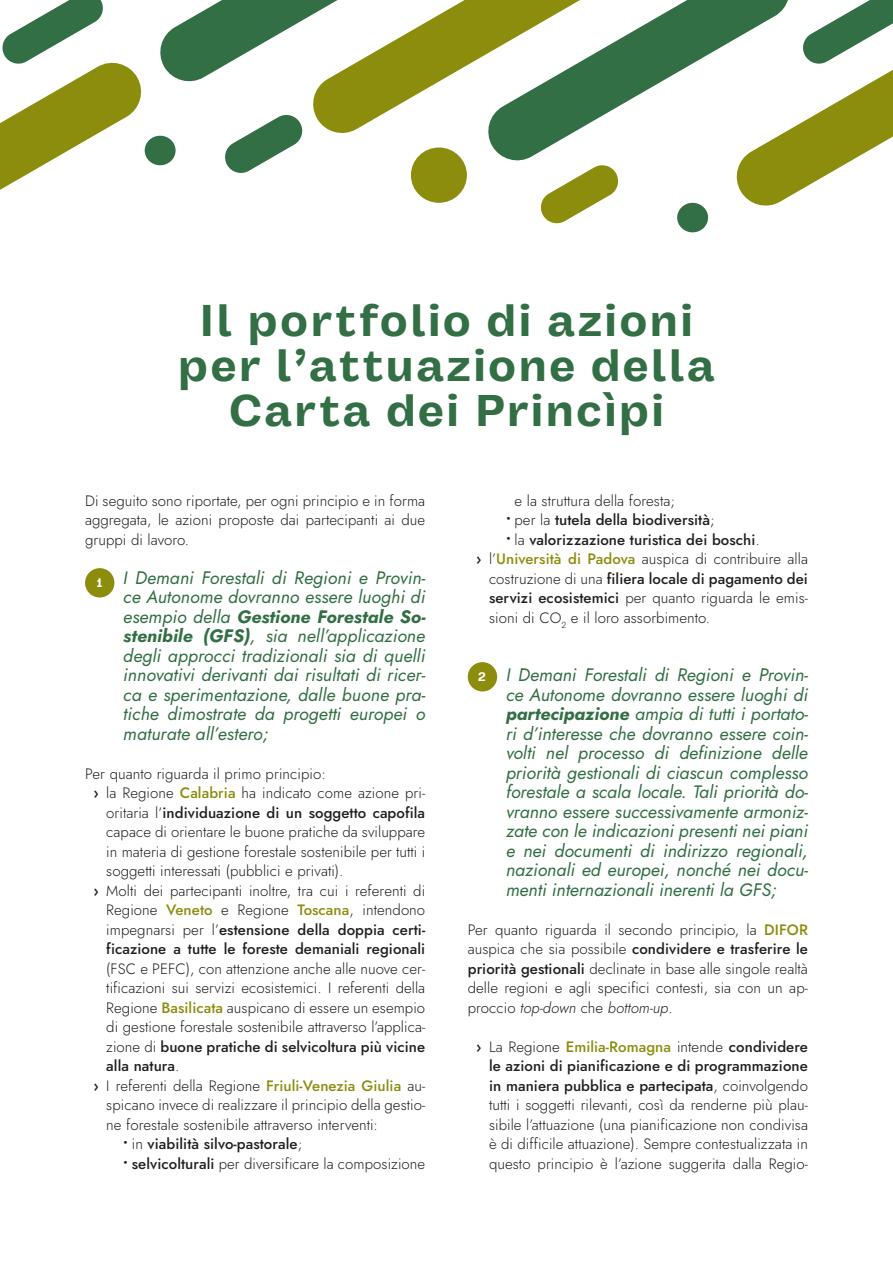
<style>
.page{position:relative;width:893px;height:1263px;background:#fff}
.page>*{position:absolute;margin:0;border:0;box-sizing:border-box;transform-origin:0 0}
.t1{font:700 45px "Vastago Grotesk";letter-spacing:.07em;color:#326f44}
.t2{font:italic 18px/19.5px "Jost";color:#326f44;text-align:justify}
.t3{font:300 15px/19.5px "Jost";letter-spacing:.005em;color:#231f20;text-align:justify}
.t4{font:500 15px "Jost";letter-spacing:.005em;color:#231f20}
.t5{font:700 12.6px "Vastago Grotesk";color:#fff}
.s1{font-weight:700}
.s2{font-weight:600}
.s3{font-weight:500;color:#8c8d0d}
.s4{font-weight:500}
.s5{font-weight:300}
.s6{font-style:italic}
</style>
<div class="page">
<svg style="left:0;top:0;width:145px;height:190px"></svg>
<svg style="left:736px;top:0;width:157px;height:206px"></svg>
<svg style="left:160px;top:0;width:149px;height:82px"></svg>
<svg style="left:488px;top:0;width:305px;height:164px"></svg>
<svg style="left:309px;top:0;width:344px;height:137px"></svg>
<div style="left:411px;top:147px;width:56px;height:56px;background:#8c8d0d;border-radius:50%"></div>
<div style="left:145px;top:136px;width:31px;height:29px;background:#326f44;border-radius:50%"></div>
<div style="left:677px;top:203px;width:31px;height:29px;background:#326f44;border-radius:50%"></div>
<svg style="left:225px;top:115px;width:78px;height:58px"></svg>
<svg style="left:539px;top:163px;width:81px;height:61px"></svg>
<div style="left:85px;top:568px;width:29px;height:29px;background:#8c8d0d;border-radius:50%"></div>
<div style="left:468px;top:662px;width:29px;height:29px;background:#8c8d0d;border-radius:50%"></div>
<p class="t1" style="left:200px;top:294px;width:494px">Il portfolio di azioni</p>
<p class="t1" style="left:178px;top:339px;width:538px">per l’attuazione della</p>
<p class="t1" style="left:229px;top:384px;width:436px">Carta dei Princìpi</p>
<p class="t3" style="left:85px;top:491px;width:342px">Di seguito sono riportate, per ogni principio e in forma aggregata, le azioni proposte dai partecipanti ai due gruppi di lavoro.</p>
<p class="t2" style="left:123px;top:568px;width:304px">I Demani Forestali di Regioni e Provin&shy;ce Autonome dovranno essere luoghi di esempio della <span class="s1">Gestione Forestale So&shy;stenibile (GFS)</span>, sia nell’applicazione degli approcci tradizionali sia di quelli innovativi derivanti dai risultati di ricer&shy;ca e sperimentazione, dalle buone pra&shy;tiche dimostrate da progetti europei o maturate all’estero;</p>
<p class="t3" style="left:85px;top:764px;width:242px">Per quanto riguarda il primo principio:</p>
<p class="t3" style="left:106px;top:783px;width:320px;text-indent:-13px"><span class="s2">›</span> la Regione <span class="s3">Calabria</span> ha indicato come azione pri&shy;oritaria l’<span class="s4">individuazione di un soggetto capofila </span>capace di orientare le buone pratiche da sviluppare in materia di gestione forestale sostenibile per tutti i soggetti interessati (pubblici e privati).</p>
<p class="t3" style="left:106px;top:881px;width:320px;text-indent:-13px"><span class="s2">›</span> Molti dei partecipanti inoltre, tra cui i referenti di Regione <span class="s3">Veneto</span> e Regione <span class="s3">Toscana</span>, intendono impegnarsi per l’<span class="s4">estensione della doppia certi&shy;ficazione a tutte le foreste demaniali regionali </span>(FSC e PEFC), con attenzione anche alle nuove cer&shy;tificazioni sui servizi ecosistemici. I referenti della Regione <span class="s3">Basilicata</span> auspicano di essere un esempio di gestione forestale sostenibile attraverso l’applica&shy;zione di <span class="s4">buone pratiche di selvicoltura più vicine alla natura</span>.</p>
<p class="t3" style="left:106px;top:1076px;width:320px;text-indent:-13px"><span class="s2">›</span> I referenti della Regione <span class="s3">Friuli-Venezia Giulia</span> au&shy;spicano invece di realizzare il principio della gestio&shy;ne forestale sostenibile attraverso interventi:</p>
<p class="t4" style="left:123px;top:1134px;width:181px"><span class="s1">•</span> <span class="s5">in</span> viabilità silvo-pastorale<span class="s5">;</span></p>
<p class="t3" style="left:123px;top:1154px;width:303px"><span class="s1">•</span> <span class="s4">selvicolturali</span> per diversificare la composizione</p>
<p class="t5" style="left:97px;top:575px;width:7px">1</p>
<p class="t3" style="left:514px;top:491px;width:162px">e la struttura della foresta;</p>
<p class="t4" style="left:506px;top:510px;width:210px"><span class="s1">•</span> <span class="s5">per la</span> tutela della biodiversità<span class="s5">;</span></p>
<p class="t4" style="left:506px;top:529px;width:255px"><span class="s1">•</span> <span class="s5">la</span> valorizzazione turistica dei boschi<span class="s5">.</span></p>
<p class="t3" style="left:489px;top:549px;width:320px;text-indent:-13px"><span class="s2">›</span> l’<span class="s3">Università di Padova</span> auspica di contribuire alla costruzione di una <span class="s4">filiera locale di pagamento dei servizi ecosistemici</span> per quanto riguarda le emis&shy;sioni di CO<sub>2</sub> e il loro assorbimento.</p>
<p class="t2" style="left:506px;top:665px;width:304px">I Demani Forestali di Regioni e Provin&shy;ce Autonome dovranno essere luoghi di <span class="s1">partecipazione</span> ampia di tutti i portato&shy;ri d’interesse che dovranno essere coin&shy;volti nel processo di definizione delle priorità gestionali di ciascun complesso forestale a scala locale. Tali priorità do&shy;vranno essere successivamente armoniz&shy;zate con le indicazioni presenti nei piani e nei documenti di indirizzo regionali, nazionali ed europei, nonché nei docu&shy;menti internazionali inerenti la GFS;</p>
<p class="t3" style="left:468px;top:920px;width:342px">Per quanto riguarda il secondo principio, la <span class="s3">DIFOR </span>auspica che sia possibile <span class="s4">condividere e trasferire le priorità gestionali</span> declinate in base alle singole realtà delle regioni e agli specifici contesti, sia con un ap&shy;proccio <span class="s6">top-down</span> che <span class="s6">bottom-up</span>.</p>
<p class="t3" style="left:489px;top:1037px;width:320px;text-indent:-13px"><span class="s2">›</span> La Regione <span class="s3">Emilia-Romagna</span> intende <span class="s4">condividere le azioni di pianificazione e di programmazione in maniera pubblica e partecipata</span>, coinvolgendo tutti i soggetti rilevanti, così da renderne più plau&shy;sibile l’attuazione (una pianificazione non condivisa è di difficile attuazione). Sempre contestualizzata in questo principio è l’azione suggerita dalla Regio-</p>
<p class="t5" style="left:478px;top:669px;width:9px">2</p>
</div>
